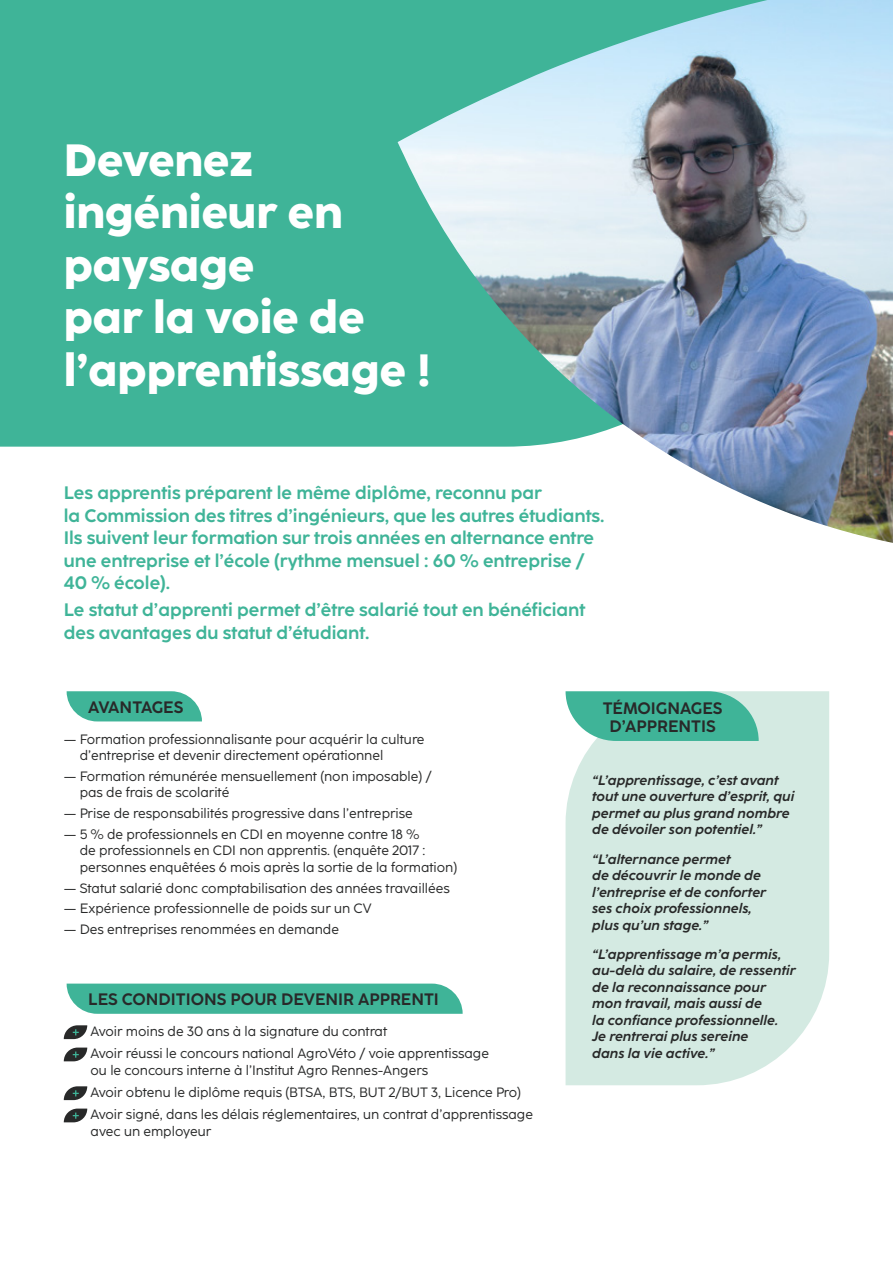
<style>
.page{position:relative;width:893px;height:1263px;background:#fff}
.page>*{position:absolute;margin:0;border:0;box-sizing:border-box;transform-origin:0 0}
.t1{font:800 45px/52.5px "Coco Sharp";color:#fff}
.t2{font:700 18px/22.5px "Coco Sharp";color:#3fb498}
.t3{font:700 16.5px/18px "Coco Sharp";color:#282929;text-align:center}
.t4{font:13.5px/16.5px "Coco Sharp";color:#282929}
.t5{font:italic 700 13.5px/16.5px "Coco Sharp";color:#282929}
</style>
<div class="page">
<svg style="left:67px;top:691px;width:135px;height:30px;background:#52bba2"></svg>
<svg style="left:67px;top:983px;width:396px;height:31px;background:#4ab89d"></svg>
<svg style="left:64px;top:1025px;width:23px;height:14px"></svg>
<svg style="left:64px;top:1047px;width:23px;height:14px"></svg>
<svg style="left:64px;top:1086px;width:23px;height:14px"></svg>
<svg style="left:64px;top:1108px;width:23px;height:14px"></svg>
<div style="left:0;top:0;width:398px;height:447px;background:#3fb498"></div>
<img style="left:398px;top:0;width:495px;height:543px">
<div style="left:566px;top:691px;width:263px;height:394px;background:#d4eae2"></div>
<svg style="left:566px;top:691px;width:193px;height:50px;background:#52bba2"></svg>
<h1 class="t1" style="left:64px;top:134px;width:369px">Devenez ingénieur en paysage<br>par la voie de l’apprentissage !</h1>
<p class="t2" style="left:64px;top:482px;width:542px">Les apprentis préparent le même diplôme, reconnu par<br>la Commission des titres d’ingénieurs, que les autres étudiants.<br>Ils suivent leur formation sur trois années en alternance entre une entreprise et l’école (rythme mensuel : 60 % entreprise / 40 % école).</p>
<h2 class="t2" style="left:64px;top:599px;width:523px">Le statut d’apprenti permet d’être salarié tout en bénéficiant des avantages du statut d’étudiant.</h2>
<p class="t3" style="left:88px;top:698px;width:97px">AVANTAGES</p>
<p class="t4" style="left:80px;top:731px;width:346px;text-indent:-16px">— Formation professionnalisante pour acquérir la culture d’entreprise et devenir directement opérationnel</p>
<p class="t4" style="left:80px;top:768px;width:354px;text-indent:-16px">— Formation rémunérée mensuellement (non imposable) / pas de frais de scolarité</p>
<p class="t4" style="left:64px;top:805px;width:351px">— Prise de responsabilités progressive dans l’entreprise</p>
<p class="t4" style="left:80px;top:826px;width:379px;text-indent:-16px">— 5 % de professionnels en CDI en moyenne contre 18 %<br>de professionnels en CDI non apprentis. (enquête 2017 : personnes enquêtées 6 mois après la sortie de la formation)</p>
<p class="t4" style="left:64px;top:880px;width:388px">— Statut salarié donc comptabilisation des années travaillées</p>
<p class="t4" style="left:64px;top:900px;width:309px">— Expérience professionnelle de poids sur un CV</p>
<p class="t4" style="left:64px;top:921px;width:277px">— Des entreprises renommées en demande</p>
<p class="t3" style="left:88px;top:990px;width:352px">LES CONDITIONS POUR DEVENIR APPRENTI</p>
<p class="t4" style="left:91px;top:1020px;width:400px;line-height:22.2px">Avoir moins de 30 ans à la signature du contrat<br>Avoir réussi le concours national AgroVéto / voie apprentissage</p>
<p class="t4" style="left:91px;top:1059px;width:444px;line-height:22.2px">ou le concours interne à l’Institut Agro Rennes-Angers<br>Avoir obtenu le diplôme requis (BTSA, BTS, BUT 2/BUT 3, Licence Pro)<br>Avoir signé, dans les délais réglementaires, un contrat d’apprentissage</p>
<p class="t4" style="left:91px;top:1123px;width:122px">avec un employeur</p>
<p class="t3" style="left:603px;top:699px;width:121px">TÉMOIGNAGES<br>D’APPRENTIS</p>
<p class="t5" style="left:592px;top:772px;width:204px">“L’apprentissage, c’est avant tout une ouverture d’esprit, qui permet au plus grand nombre de dévoiler son potentiel.”</p>
<p class="t5" style="left:592px;top:851px;width:176px">“L’alternance permet<br>de découvrir le monde de l’entreprise et de conforter ses choix professionnels, plus qu’un stage.”</p>
<p class="t5" style="left:592px;top:946px;width:205px">“L’apprentissage m’a permis, au-delà du salaire, de ressentir de la reconnaissance pour mon travail, mais aussi de<br>la confiance professionnelle.<br>Je rentrerai plus sereine<br>dans la vie active.”</p>
</div>
